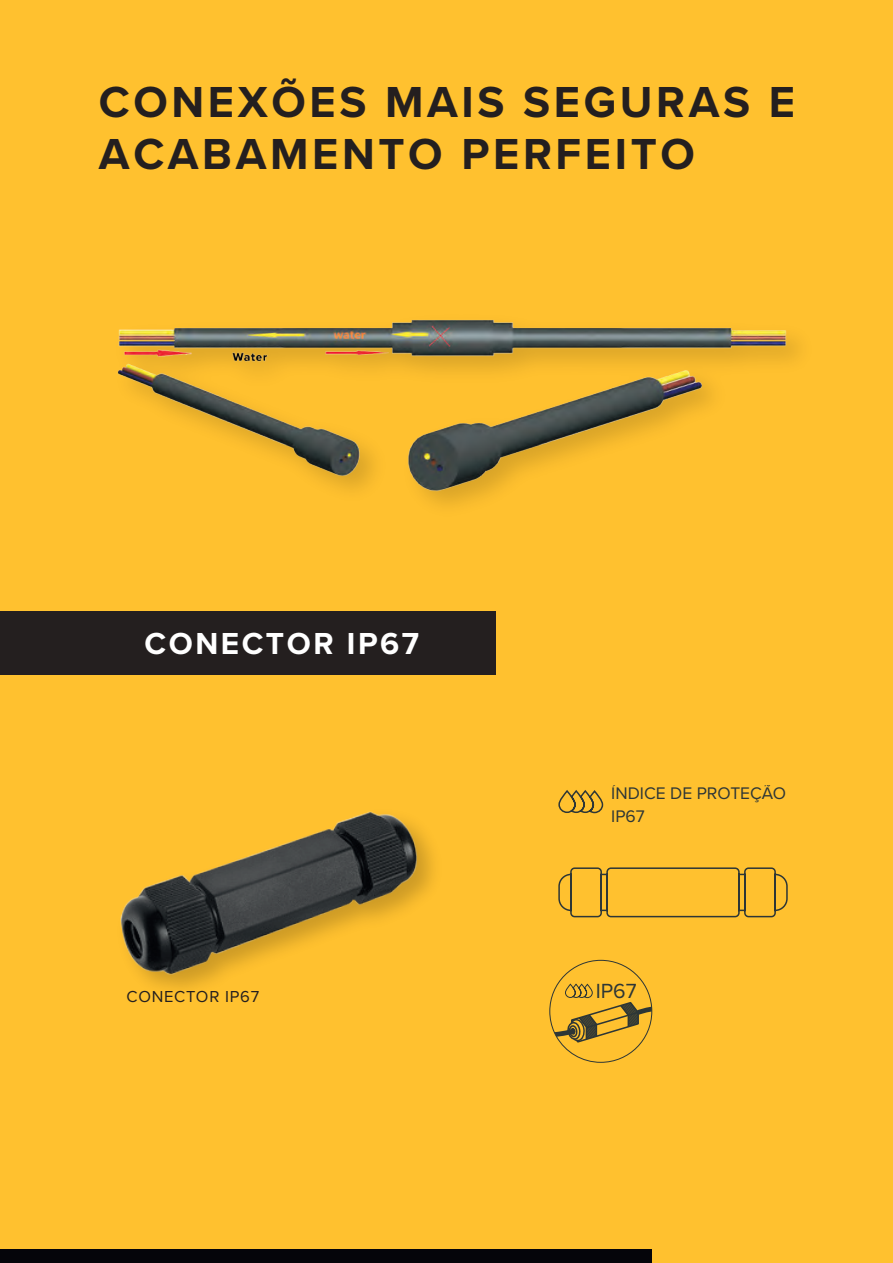
<style>
.page{position:relative;width:893px;height:1263px;background:#ffc12f}
.page>*{position:absolute;margin:0;border:0;box-sizing:border-box;transform-origin:0 0}
.t1{font:700 45px/52.5px "Proxima Nova";letter-spacing:.08em;color:#241f1f}
.t2{font:700 31.5px "Proxima Nova";letter-spacing:.08em;color:#fff}
.t3{font:21.15px "Proxima Nova";color:#2d3636}
.t4{font:17.4px/22.5px "Proxima Nova";color:#2d3636}
.t5{font:16.5px "Proxima Nova";letter-spacing:.045em;color:#241f1f}
</style>
<div class="page">
<svg style="left:558px;top:867px;width:230px;height:50px"></svg>
<svg style="left:558px;top:790px;width:46px;height:24px"></svg>
<img style="left:148px;top:828px;width:285px;height:161px">
<img style="left:120px;top:811px;width:296px;height:169px">
<svg style="left:549px;top:959px;width:104px;height:104px"></svg>
<div style="left:0;top:611px;width:496px;height:63px;background:#241f1f"></div>
<img style="left:117px;top:320px;width:678px;height:185px">
<div style="left:0;top:1249px;width:652px;height:14px;background:#05050a"></div>
<p class="t1" style="left:99px;top:74px;width:698px">CONEXÕES MAIS SEGURAS E<br>ACABAMENTO PERFEITO</p>
<p class="t2" style="left:145px;top:620px;width:276px">CONECTOR IP67</p>
<p class="t4" style="left:611px;top:781px;width:176px">ÍNDICE DE PROTEÇÃO<br>IP67</p>
<p class="t5" style="left:126px;top:984px;width:134px">CONECTOR IP67</p>
<p class="t3" style="left:596px;top:975px;width:42px">IP67</p>
</div>
